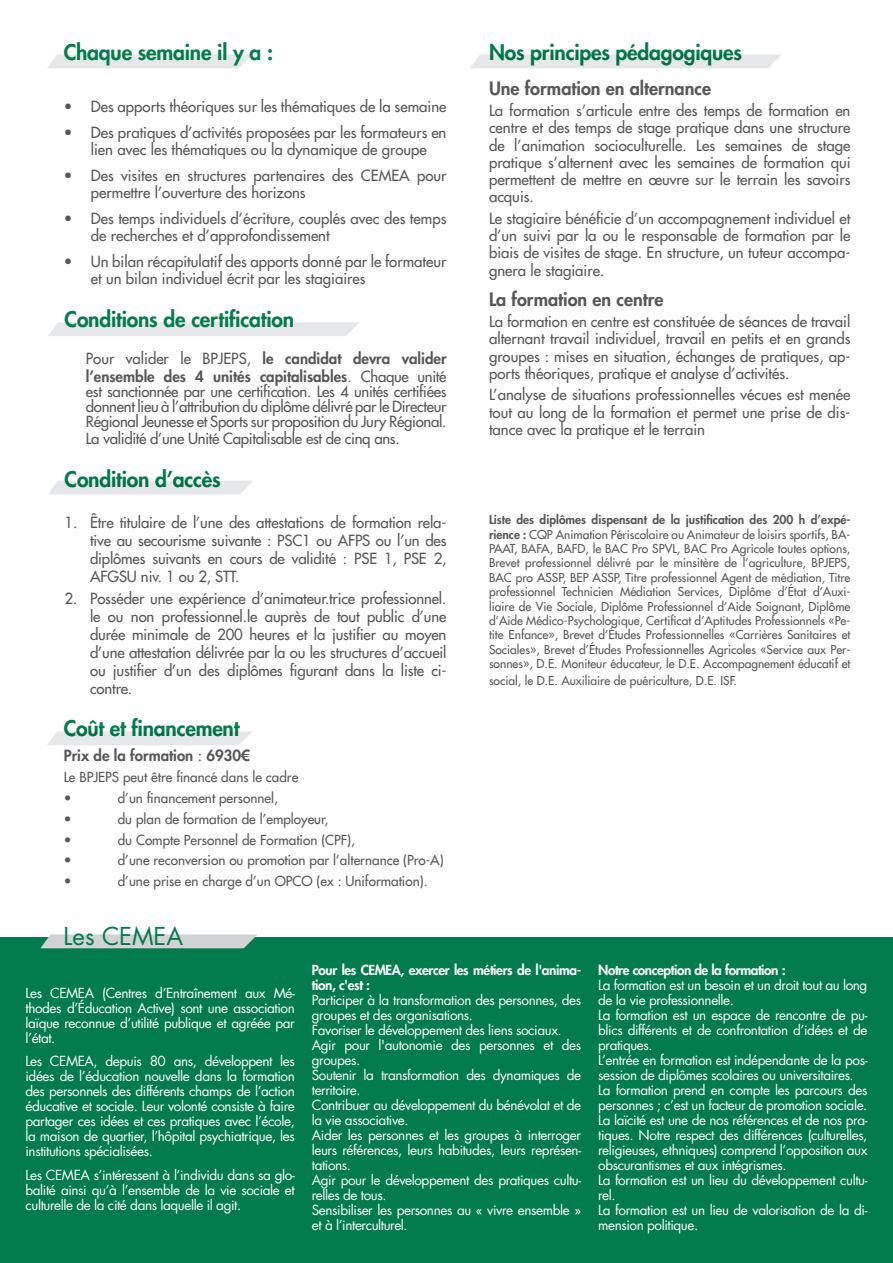
<style>
.page{position:relative;width:893px;height:1263px;background:#fff}
.page>*{position:absolute;margin:0;border:0;box-sizing:border-box;transform-origin:0 0}
.t1{font:24px "Futura LT";color:#027c4d}
.t2{font:800 21px "Futura LT";letter-spacing:-.01em;color:#027c4d}
.t3{font:800 18px "Futura LT";color:#57585a}
.t4{font:15px/17.2px "Futura LT";color:#57585a;text-align:justify}
.t5{font:800 15px/18px "Futura LT";color:#57585a}
.t6{font:15px "Futura LT";letter-spacing:-.02em;color:#57585a}
.t7{font:13.5px/15px "Futura LT";letter-spacing:-.03em;color:#fff}
.t8{font:13.5px "Futura LT";color:#57585a}
.t9{font:800 13.5px/15.8px "Futura LT";letter-spacing:-.03em;color:#fff}
.t10{font:12px/14.4px "Futura LT";color:#57585a;text-align:justify}
.s1{font-weight:400}
.s2{font-weight:800}
</style>
<div class="page">
<svg style="left:48px;top:54px;width:204px;height:14px;background:#e8e8ea"></svg>
<div style="left:0;top:938px;width:893px;height:325px;background:#027c4d"></div>
<svg style="left:40px;top:934px;width:218px;height:14px;background:#c9cfcf"></svg>
<div style="left:48px;top:481px;width:205px;height:13px;background:#e6e7e9"></div>
<div style="left:48px;top:322px;width:311px;height:14px;background:#e6e7e9"></div>
<svg style="left:47px;top:731px;width:205px;height:14px;background:#e7e8ea"></svg>
<svg style="left:470px;top:54px;width:311px;height:14px;background:#e7e8ea"></svg>
<p class="t2" style="left:64px;top:39px;width:211px">Chaque semaine il y a :</p>
<p class="t4" style="left:64px;top:98px;width:384px">• Des apports théoriques sur les thématiques de la semaine</p>
<p class="t4" style="left:64px;top:123px;width:384px;text-align:center">• Des pratiques d’activités proposées par les formateurs en lien avec les thématiques ou la dynamique de groupe</p>
<p class="t4" style="left:91px;top:166px;width:357px;text-indent:-27px">• Des visites en structures partenaires des CEMEA pour permettre l’ouverture des horizons</p>
<p class="t4" style="left:91px;top:209px;width:357px;text-indent:-27px">• Des temps individuels d’écriture, couplés avec des temps de recherches et d’approfondissement</p>
<p class="t4" style="left:91px;top:252px;width:357px;text-indent:-27px">• Un bilan récapitulatif des apports donné par le formateur et un bilan individuel écrit par les stagiaires</p>
<p class="t2" style="left:65px;top:305px;width:231px">Conditions de certification</p>
<p class="t5" style="left:86px;top:349px;width:362px"><span class="s1">Pour valider le BPJEPS,</span> le candidat devra valider l’ensemble des 4 unités capitalisables<span class="s1">. Chaque unité</span></p>
<p class="t4" style="left:86px;top:384px;width:362px;line-height:15px">est sanctionnée par une certification. Les 4 unités certifiées donnent lieu à l’attribution du diplôme délivré par le Directeur Régional Jeunesse et Sports sur proposition du Jury Régional.</p>
<p class="t6" style="left:86px;top:429px;width:315px">La validité d’une Unité Capitalisable est de cinq ans.</p>
<p class="t2" style="left:65px;top:465px;width:158px">Condition d’accès</p>
<p class="t4" style="left:90px;top:513px;width:358px;line-height:18px;text-indent:-26px">1. Être titulaire de l’une des attestations de formation rela&shy;tive au secourisme suivante : PSC1 ou AFPS ou l’un des diplômes suivants en cours de validité : PSE 1, PSE 2, AFGSU niv. 1 ou 2, STT.</p>
<p class="t4" style="left:90px;top:590px;width:358px;line-height:18px;text-indent:-26px">2. Posséder une expérience d’animateur.trice professionnel. le ou non professionnel.le auprès de tout public d’une durée minimale de 200 heures et la justifier au moyen d’une attestation délivrée par la ou les structures d’accueil ou justifier d’un des diplômes figurant dans la liste ci&shy;contre.</p>
<p class="t2" style="left:64px;top:715px;width:177px">Coût et financement</p>
<p class="t5" style="left:64px;top:747px;width:187px">Prix de la formation <span class="s1">:</span> 6930€</p>
<p class="t8" style="left:64px;top:768px;width:236px">Le BPJEPS peut être financé dans le cadre</p>
<p class="t8" style="left:64px;top:789px;width:9px">•</p>
<p class="t8" style="left:118px;top:789px;width:162px">d’un financement personnel,</p>
<p class="t8" style="left:64px;top:810px;width:9px">•</p>
<p class="t8" style="left:118px;top:810px;width:212px">du plan de formation de l’employeur,</p>
<p class="t8" style="left:64px;top:831px;width:9px">•</p>
<p class="t8" style="left:118px;top:831px;width:239px">du Compte Personnel de Formation (CPF),</p>
<p class="t8" style="left:64px;top:851px;width:9px">•</p>
<p class="t8" style="left:118px;top:851px;width:327px">d’une reconversion ou promotion par l’alternance (Pro-A)</p>
<p class="t8" style="left:64px;top:872px;width:9px">•</p>
<p class="t8" style="left:118px;top:872px;width:311px">d’une prise en charge d’un OPCO (ex : Uniformation).</p>
<p class="t1" style="left:64px;top:920px;width:121px">Les CEMEA</p>
<p class="t2" style="left:489px;top:39px;width:255px">Nos principes pédagogiques</p>
<p class="t3" style="left:489px;top:76px;width:224px">Une formation en alternance</p>
<p class="t4" style="left:489px;top:102px;width:363px">La formation s’articule entre des temps de formation en centre et des temps de stage pratique dans une structure de l’animation socioculturelle. Les semaines de stage pratique s’alternent avec les semaines de formation qui permettent de mettre en œuvre sur le terrain les savoirs acquis.</p>
<p class="t4" style="left:489px;top:210px;width:363px">Le stagiaire bénéficie d’un accompagnement individuel et d’un suivi par la ou le responsable de formation par le biais de visites de stage. En structure, un tuteur accompa&shy;gnera le stagiaire.</p>
<p class="t3" style="left:489px;top:287px;width:176px">La formation en centre</p>
<p class="t4" style="left:489px;top:313px;width:363px">La formation en centre est constituée de séances de travail alternant travail individuel, travail en petits et en grands groupes : mises en situation, échanges de pratiques, ap&shy;ports théoriques, pratique et analyse d’activités.</p>
<p class="t4" style="left:489px;top:386px;width:363px">L’analyse de situations professionnelles vécues est menée tout au long de la formation et permet une prise de dis&shy;tance avec la pratique et le terrain</p>
<p class="t10" style="left:489px;top:512px;width:363px"><span class="s2">Liste des diplômes dispensant de la justification des 200 h d’expé&shy;rience :</span> CQP Animation Périscolaire ou Animateur de loisirs sportifs, BA-PAAT, BAFA, BAFD, le BAC Pro SPVL, BAC Pro Agricole toutes options, Brevet professionnel délivré par le minsitère de l’agriculture, BPJEPS, BAC pro ASSP, BEP ASSP, Titre professionnel Agent de médiation, Titre professionnel Technicien Médiation Services, Diplôme d’État d’Auxi&shy;liaire de Vie Sociale, Diplôme Professionnel d’Aide Soignant, Diplôme d’Aide Médico-Psychologique, Certificat d’Aptitudes Professionnels «Pe&shy;tite Enfance», Brevet d’Études Professionnelles «Carrières Sanitaires et Sociales», Brevet d’Études Professionnelles Agricoles «Service aux Per&shy;sonnes», D.E. Moniteur éducateur, le D.E. Accompagnement éducatif et</p>
<p class="t10" style="left:489px;top:673px;width:250px">social, le D.E. Auxiliaire de puériculture, D.E. ISF.</p>
<p class="t7" style="left:26px;top:985px;width:271px;text-align:justify">Les CEMEA (Centres d’Entraînement aux Mé&shy;thodes d’Éducation Active) sont une association laïque reconnue d’utilité publique et agréée par l’état.</p>
<p class="t7" style="left:26px;top:1054px;width:271px;text-align:justify">Les CEMEA, depuis 80 ans, développent les idées de l’éducation nouvelle dans la formation des personnels des différents champs de l’action éducative et sociale. Leur volonté consiste à faire partager ces idées et ces pratiques avec l’école, la maison de quartier, l’hôpital psychiatrique, les institutions spécialisées.</p>
<p class="t7" style="left:26px;top:1167px;width:271px;text-align:justify">Les CEMEA s’intéressent à l’individu dans sa glo&shy;balité ainsi qu’à l’ensemble de la vie sociale et culturelle de la cité dans laquelle il agit.</p>
<p class="t9" style="left:312px;top:961px;width:271px">Pour les CEMEA, exercer les métiers de l'anima&shy;tion, c'est :</p>
<p class="t7" style="left:312px;top:993px;width:271px">Participer à la transformation des personnes, des groupes et des organisations.</p>
<p class="t7" style="left:312px;top:1023px;width:251px">Favoriser le développement des liens sociaux.</p>
<p class="t7" style="left:312px;top:1038px;width:271px">Agir pour l'autonomie des personnes et des groupes.</p>
<p class="t7" style="left:312px;top:1068px;width:271px">Soutenir la transformation des dynamiques de territoire.</p>
<p class="t7" style="left:312px;top:1098px;width:271px">Contribuer au développement du bénévolat et de la vie associative.</p>
<p class="t7" style="left:312px;top:1128px;width:271px;text-align:justify">Aider les personnes et les groupes à interroger leurs références, leurs habitudes, leurs représen&shy;tations.</p>
<p class="t7" style="left:312px;top:1173px;width:271px">Agir pour le développement des pratiques cultu&shy;relles de tous.</p>
<p class="t7" style="left:312px;top:1203px;width:271px">Sensibiliser les personnes au « vivre ensemble » et à l’interculturel.</p>
<p class="t9" style="left:598px;top:961px;width:189px">Notre conception de la formation :</p>
<p class="t7" style="left:598px;top:977px;width:271px">La formation est un besoin et un droit tout au long de la vie professionnelle.</p>
<p class="t7" style="left:598px;top:1007px;width:271px;text-align:justify">La formation est un espace de rencontre de pu&shy;blics différents et de confrontation d’idées et de pratiques.</p>
<p class="t7" style="left:598px;top:1052px;width:271px">L’entrée en formation est indépendante de la pos&shy;session de diplômes scolaires ou universitaires.</p>
<p class="t7" style="left:598px;top:1082px;width:271px">La formation prend en compte les parcours des personnes ; c’est un facteur de promotion sociale.</p>
<p class="t7" style="left:598px;top:1112px;width:271px;text-align:justify">La laïcité est une de nos références et de nos pra&shy;tiques. Notre respect des différences (culturelles, religieuses, ethniques) comprend l’opposition aux obscurantismes et aux intégrismes.</p>
<p class="t7" style="left:598px;top:1172px;width:271px">La formation est un lieu du développement cultu&shy;rel.</p>
<p class="t7" style="left:598px;top:1202px;width:271px">La formation est un lieu de valorisation de la di&shy;mension politique.</p>
</div>
